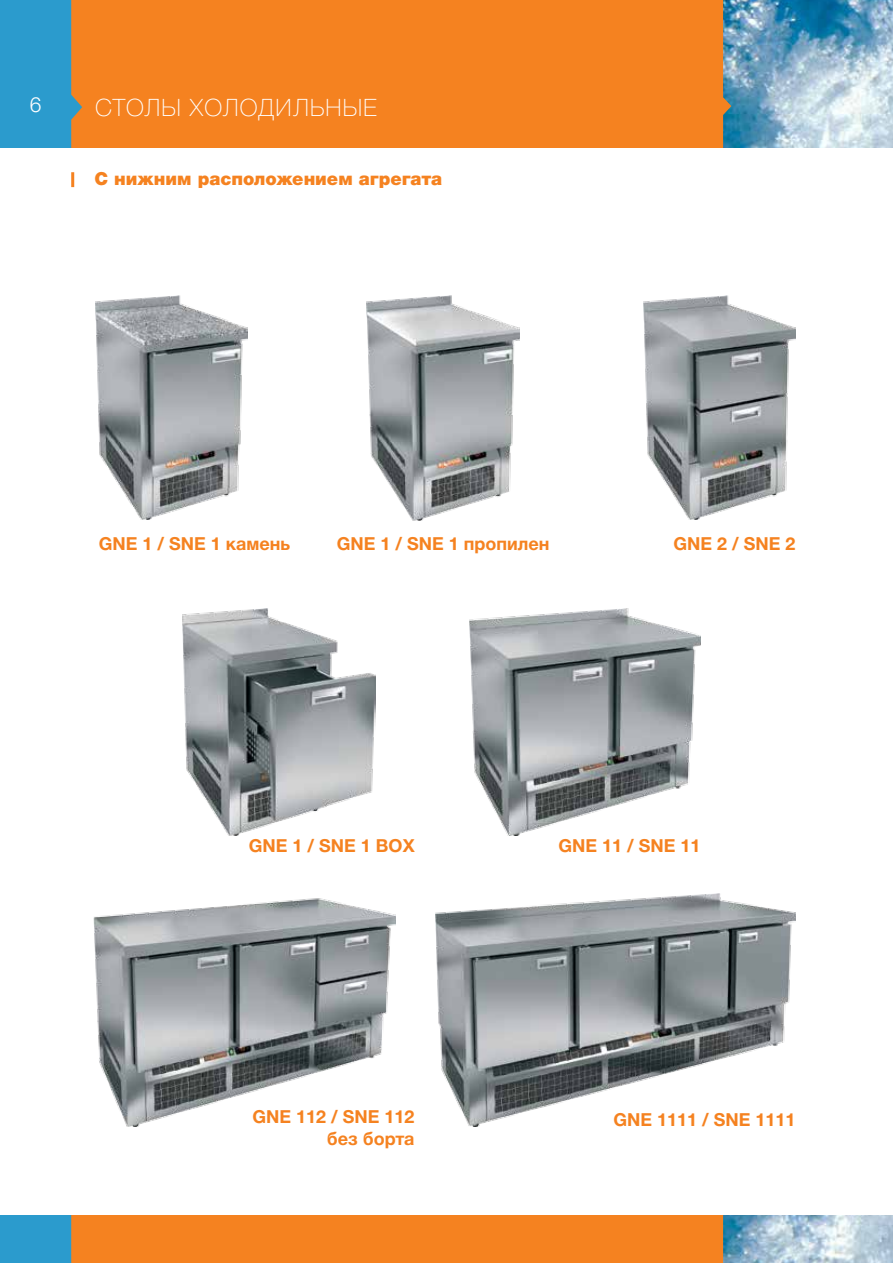
<style>
.page{position:relative;width:893px;height:1263px;background:#fff}
.page>*{position:absolute;margin:0;border:0;box-sizing:border-box;transform-origin:0 0}
.t1{font:100 24px "Helvetica Neue Cyr";letter-spacing:.05em;color:#fff}
.t2{font:300 21px "Helvetica Neue Cyr";color:#fff}
.t3{font:700 18px "Helvetica Neue Cyr";color:#f58220}
.t4{font:900 18px "Helvetica Neue Cyr";color:#f58220}
</style>
<div class="page">
<img style="left:731px;top:0;width:162px;height:148px">
<img style="left:731px;top:1215px;width:162px;height:48px">
<div style="left:82px;top:0;width:649px;height:1263px;background:#f58220"></div>
<svg style="left:35px;top:0;width:47px;height:1263px;background:#5796a8"></svg>
<div style="left:0;top:0;width:35px;height:1263px;background:#2b9bcd"></div>
<div style="left:0;top:149px;width:893px;height:1066px;background:#fff"></div>
<img style="left:93px;top:898px;width:303px;height:228px">
<hr style="left:71px;top:172px;width:3px;height:15px;background:#f58220">
<img style="left:435px;top:893px;width:361px;height:233px">
<img style="left:469px;top:608px;width:231px;height:228px">
<img style="left:95px;top:295px;width:152px;height:224px">
<img style="left:643px;top:295px;width:153px;height:224px">
<img style="left:183px;top:608px;width:192px;height:227px">
<img style="left:366px;top:295px;width:154px;height:226px">
<p class="t2" style="left:30px;top:93px;width:13px">6</p>
<h1 class="t1" style="left:95px;top:95px;width:283px">СТОЛЫ ХОЛОДИЛЬНЫЕ</h1>
<p class="t4" style="left:95px;top:169px;width:349px">С нижним расположением агрегата</p>
<p class="t3" style="left:99px;top:533px;width:193px">GNE 1 / SNE 1 камень</p>
<p class="t3" style="left:337px;top:533px;width:214px">GNE 1 / SNE 1 пропилен</p>
<p class="t3" style="left:673px;top:533px;width:124px">GNE 2 / SNE 2</p>
<p class="t3" style="left:249px;top:835px;width:167px">GNE 1 / SNE 1 BOX</p>
<p class="t3" style="left:558px;top:835px;width:144px">GNE 11 / SNE 11</p>
<p class="t3" style="left:253px;top:1107px;width:164px">GNE 112 / SNE 112</p>
<p class="t3" style="left:613px;top:1110px;width:184px">GNE 1111 / SNE 1111</p>
<p class="t3" style="left:327px;top:1128px;width:89px">без борта</p>
</div>
